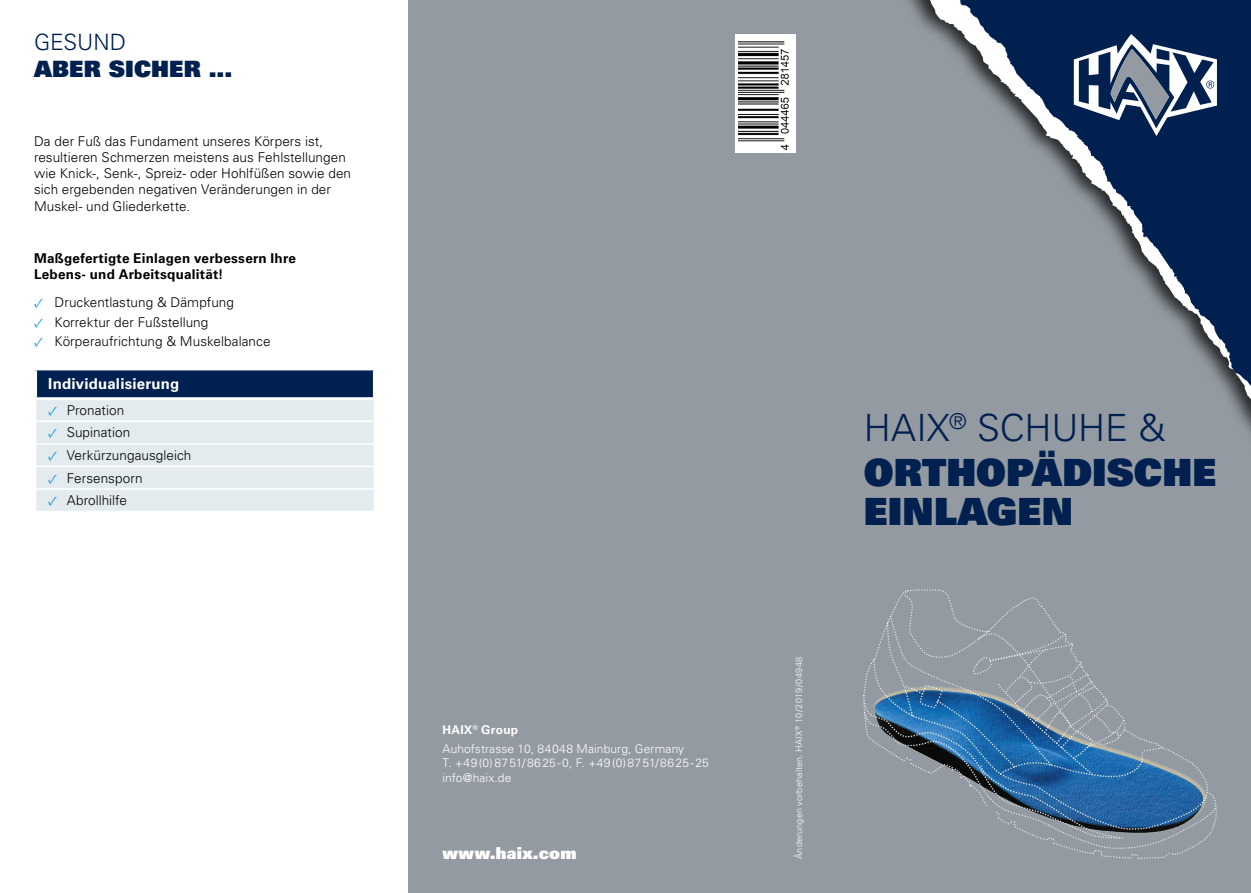
<style>
.page{position:relative;width:1251px;height:893px;background:#fff}
.page>*{position:absolute;margin:0;border:0;box-sizing:border-box;transform-origin:0 0}
.t1{font:37.5px/39px "Univers LT Std X Black";letter-spacing:.005em;color:#00204f}
.t2{font:300 37.5px "Univers LT Std";letter-spacing:-.005em;color:#00204f}
.t3{font:22.5px "Univers LT Std X Black";letter-spacing:.005em;color:#00204f}
.t4{font:300 22.5px "Univers LT Std";letter-spacing:-.005em;color:#00204f}
.Univers_Light_8Pt_de{font:16.5px "Univers LT Std X Black";letter-spacing:.015em;color:#fff}
.t5{font:700 15px "Univers LT Std";letter-spacing:.015em;color:#fff}
.t6{font:300 13.5px/16.2px "Univers LT Std";letter-spacing:.005em;color:#000}
.t7{font:700 13.5px/16.2px "Univers LT Std";letter-spacing:.02em;color:#000}
.Univers_Light_8Pt_de-2{font:300 12px "Univers LT Std";letter-spacing:.01em;color:#fff}
.Univers_Light_8Pt_de-3{font:300 12px "Univers LT Std";letter-spacing:.045em;color:#fff}
.Univers_Light_8Pt_de-4{font:700 12px "Univers LT Std";letter-spacing:.02em;color:#fff}
.Univers_Light_8Pt_de-5{font:300 9px "Univers LT Std";letter-spacing:.02em;color:#fff}
.s1{font-family:"Minion Pro";font-weight:400;color:#0096db}
</style>
<div class="page">
<div style="left:408px;top:0;width:842px;height:893px;background:#939aa1"></div>
<svg style="left:914px;top:0;width:336px;height:432px"></svg>
<svg style="left:1073px;top:34px;width:143px;height:102px;background:#536786"></svg>
<img style="left:863px;top:589px;width:353px;height:270px">
<div style="left:36px;top:369px;width:338px;height:30px;background:#00204f"></div>
<svg style="left:36px;top:400px;width:338px;height:111px;background:#e5ecee"></svg>
<hr style="left:373px;top:490px;width:2px;height:21px;background:#fff">
<hr style="left:34px;top:367px;width:342px;height:3px;background:#fff">
<hr style="left:34px;top:370px;width:3px;height:27px;background:#fff">
<hr style="left:373px;top:370px;width:3px;height:27px;background:#fff">
<hr style="left:34px;top:397px;width:342px;height:3px;background:#fff">
<div style="left:734px;top:34px;width:61px;height:119px;background:#fff"></div>
<img style="left:738px;top:41px;width:51px;height:110px">
<p class="t4" style="left:34px;top:29px;width:94px">GESUND</p>
<p class="t3" style="left:34px;top:54px;width:200px">ABER SICHER ...</p>
<p class="t6" style="left:34px;top:133px;width:318px">Da der Fuß das Fundament unseres Körpers ist, resultieren Schmerzen meistens aus Fehlstellungen wie Knick-, Senk-, Spreiz- oder Hohlfüßen sowie den sich ergebenden negativen Veränderungen in der Muskel- und Gliederkette.</p>
<p class="t7" style="left:34px;top:250px;width:263px">Maßgefertigte Einlagen verbessern Ihre<br>Lebens- und Arbeitsqualität!</p>
<p class="t6" style="left:34px;top:294px;width:201px"><span class="s1">✓</span> Druckentlastung &amp; Dämpfung</p>
<p class="t6" style="left:34px;top:314px;width:176px"><span class="s1">✓</span> Korrektur der Fußstellung</p>
<p class="t6" style="left:34px;top:333px;width:238px"><span class="s1">✓</span> Körperaufrichtung &amp; Muskelbalance</p>
<p class="t5" style="left:48px;top:375px;width:132px">Individualisierung</p>
<p class="t6" style="left:48px;top:402px;width:77px"><span class="s1">✓</span> Pronation</p>
<p class="t6" style="left:48px;top:425px;width:83px"><span class="s1">✓</span> Supination</p>
<p class="t6" style="left:48px;top:447px;width:145px"><span class="s1">✓</span> Verkürzungausgleich</p>
<p class="t6" style="left:48px;top:470px;width:96px"><span class="s1">✓</span> Fersensporn</p>
<p class="t6" style="left:48px;top:492px;width:80px"><span class="s1">✓</span> Abrollhilfe</p>
<p class="Univers_Light_8Pt_de-4" style="left:442px;top:723px;width:77px">HAIX<sup>®</sup> Group</p>
<p class="Univers_Light_8Pt_de-2" style="left:442px;top:741px;width:243px">Auhofstrasse 10, 84048 Mainburg, Germany</p>
<p class="Univers_Light_8Pt_de-3" style="left:442px;top:756px;width:268px">T. +49(0)8751/8625-0, F. +49(0)8751/8625-25</p>
<p class="Univers_Light_8Pt_de-2" style="left:442px;top:770px;width:70px">info@haix.de</p>
<p class="Univers_Light_8Pt_de" style="left:442px;top:842px;width:135px">www.haix.com</p>
<p class="Univers_Light_8Pt_de-5" style="left:793px;top:859px;width:204px;rotate:-90deg">Änderungen vorbehalten. HAIX<sup>®</sup> 10/2019/04948</p>
<p class="t2" style="left:863px;top:406px;width:303px">HAIX<sup>®</sup> SCHUHE &amp;</p>
<p class="t1" style="left:863px;top:452px;width:354px">ORTHOPÄDISCHE<br>EINLAGEN</p>
</div>
